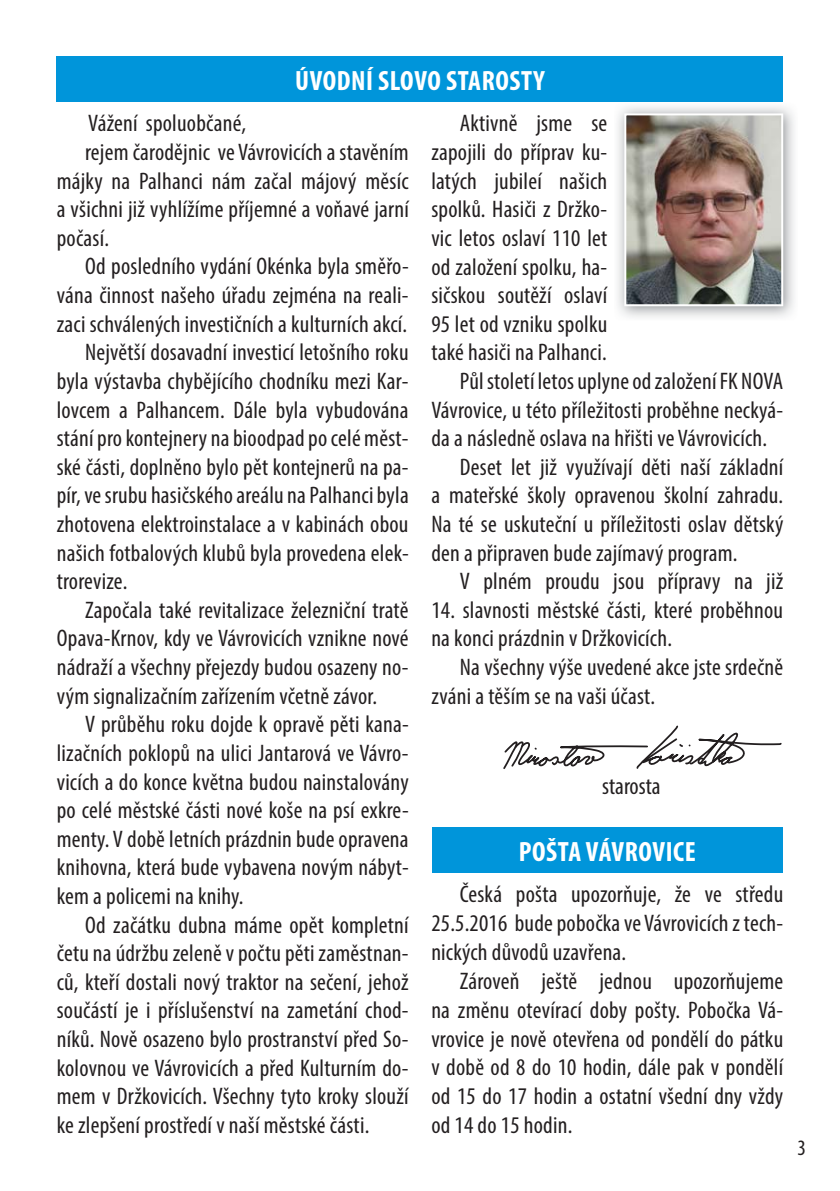
<style>
.page{position:relative;width:840px;height:1191px;background:#fff}
.page>*{position:absolute;margin:0;border:0;box-sizing:border-box;transform-origin:0 0}
.t1{font:700 condensed 28px "Myriad Pro";letter-spacing:.02em;color:#fff}
.t2{font:condensed 24px/28.8px "Myriad Pro";letter-spacing:.01em;color:#231f20}
.t3{font:condensed 22px "Myriad Pro";color:#231f20}
</style>
<div class="page">
<div style="left:57px;top:57px;width:725px;height:45px;background:#0095da"></div>
<img style="left:617px;top:106px;width:177px;height:212px">
<img style="left:624px;top:113px;width:158px;height:193px">
<svg style="left:503px;top:725px;width:278px;height:44px"></svg>
<div style="left:432px;top:827px;width:350px;height:46px;background:#0095da"></div>
<p class="t1" style="left:295px;top:70px;width:251px">ÚVODNÍ SLOVO STAROSTY</p>
<p class="t2" style="left:88px;top:111px;width:159px">Vážení spoluobčané,</p>
<p class="t2" style="left:85px;top:140px;width:325px">rejem čarodějnic ve Vávrovicích a stavěním</p>
<p class="t2" style="left:57px;top:169px;width:353px">májky na Palhanci nám začal májový měsíc</p>
<p class="t2" style="left:57px;top:197px;width:353px">a všichni již vyhlížíme příjemné a voňavé jarní</p>
<p class="t2" style="left:57px;top:226px;width:54px">počasí.</p>
<p class="t2" style="left:85px;top:254px;width:325px">Od posledního vydání Okénka byla směřo-</p>
<p class="t2" style="left:57px;top:283px;width:353px">vána činnost našeho úřadu zejména na reali-</p>
<p class="t2" style="left:57px;top:312px;width:352px">zaci schválených investičních a kulturních akcí.</p>
<p class="t2" style="left:85px;top:340px;width:325px">Největší dosavadní investicí letošního roku</p>
<p class="t2" style="left:57px;top:369px;width:353px">byla výstavba chybějícího chodníku mezi Kar-</p>
<p class="t2" style="left:57px;top:397px;width:353px">lovcem a Palhancem. Dále byla vybudována</p>
<p class="t2" style="left:57px;top:426px;width:353px">stání pro kontejnery na bioodpad po celé měst-</p>
<p class="t2" style="left:57px;top:455px;width:353px">ské části, doplněno bylo pět kontejnerů na pa-</p>
<p class="t2" style="left:57px;top:483px;width:353px">pír, ve srubu hasičského areálu na Palhanci byla</p>
<p class="t2" style="left:57px;top:512px;width:353px">zhotovena elektroinstalace a v kabinách obou</p>
<p class="t2" style="left:57px;top:540px;width:353px">našich fotbalových klubů byla provedena elek-</p>
<p class="t2" style="left:57px;top:569px;width:72px">trorevize.</p>
<p class="t2" style="left:85px;top:598px;width:325px">Započala také revitalizace železniční tratě</p>
<p class="t2" style="left:57px;top:626px;width:353px">Opava-Krnov, kdy ve Vávrovicích vznikne nové</p>
<p class="t2" style="left:57px;top:655px;width:353px">nádraží a všechny přejezdy budou osazeny no-</p>
<p class="t2" style="left:57px;top:683px;width:322px">vým signalizačním zařízením včetně závor.</p>
<p class="t2" style="left:85px;top:712px;width:325px">V průběhu roku dojde k opravě pěti kana-</p>
<p class="t2" style="left:57px;top:741px;width:353px">lizačních poklopů na ulici Jantarová ve Vávro-</p>
<p class="t2" style="left:57px;top:769px;width:353px">vicích a do konce května budou nainstalovány</p>
<p class="t2" style="left:57px;top:798px;width:353px">po celé městské části nové koše na psí exkre-</p>
<p class="t2" style="left:57px;top:826px;width:353px">menty. V době letních prázdnin bude opravena</p>
<p class="t2" style="left:57px;top:855px;width:353px">knihovna, která bude vybavena novým nábyt-</p>
<p class="t2" style="left:57px;top:884px;width:188px">kem a policemi na knihy.</p>
<p class="t2" style="left:85px;top:912px;width:325px">Od začátku dubna máme opět kompletní</p>
<p class="t2" style="left:57px;top:941px;width:353px">četu na údržbu zeleně v počtu pěti zaměstnan-</p>
<p class="t2" style="left:57px;top:969px;width:353px">ců, kteří dostali nový traktor na sečení, jehož</p>
<p class="t2" style="left:57px;top:998px;width:353px">součástí je i příslušenství na zametání chod-</p>
<p class="t2" style="left:57px;top:1027px;width:353px">níků. Nově osazeno bylo prostranství před So-</p>
<p class="t2" style="left:57px;top:1055px;width:353px">kolovnou ve Vávrovicích a před Kulturním do-</p>
<p class="t2" style="left:57px;top:1084px;width:353px">mem v Držkovicích. Všechny tyto kroky slouží</p>
<p class="t2" style="left:57px;top:1112px;width:314px">ke zlepšení prostředí v naší městské části.</p>
<p class="t2" style="left:459px;top:111px;width:149px">Aktivně jsme se</p>
<p class="t2" style="left:431px;top:140px;width:177px">zapojili do příprav ku-</p>
<p class="t2" style="left:431px;top:169px;width:177px">latých jubileí našich</p>
<p class="t2" style="left:431px;top:197px;width:177px">spolků. Hasiči z Držko-</p>
<p class="t2" style="left:431px;top:226px;width:177px">vic letos oslaví 110 let</p>
<p class="t2" style="left:431px;top:254px;width:177px">od založení spolku, ha-</p>
<p class="t2" style="left:431px;top:283px;width:177px">sičskou soutěží oslaví</p>
<p class="t2" style="left:431px;top:312px;width:177px">95 let od vzniku spolku</p>
<p class="t2" style="left:431px;top:340px;width:177px">také hasiči na Palhanci.</p>
<p class="t2" style="left:459px;top:369px;width:325px">Půl století letos uplyne od založení FK NOVA</p>
<p class="t2" style="left:431px;top:397px;width:353px">Vávrovice, u této příležitosti proběhne neckyá-</p>
<p class="t2" style="left:431px;top:426px;width:337px">da a následně oslava na hřišti ve Vávrovicích.</p>
<p class="t2" style="left:459px;top:455px;width:325px">Deset let již využívají děti naší základní</p>
<p class="t2" style="left:431px;top:483px;width:353px">a mateřské školy opravenou školní zahradu.</p>
<p class="t2" style="left:431px;top:512px;width:353px">Na té se uskuteční u příležitosti oslav dětský</p>
<p class="t2" style="left:431px;top:540px;width:307px">den a připraven bude zajímavý program.</p>
<p class="t2" style="left:459px;top:569px;width:325px">V plném proudu jsou přípravy na již</p>
<p class="t2" style="left:431px;top:598px;width:353px">14. slavnosti městské části, které proběhnou na konci prázdnin v Držkovicích.</p>
<p class="t2" style="left:431px;top:655px;width:353px;text-indent:28px">Na všechny výše uvedené akce jste srdečně zváni a těším se na vaši účast.</p>
<p class="t2" style="left:602px;top:773px;width:60px">starosta</p>
<p class="t1" style="left:518px;top:841px;width:179px">POŠTA VÁVROVICE</p>
<p class="t2" style="left:431px;top:882px;width:353px;text-align:justify;text-indent:28px">Česká pošta upozorňuje, že ve středu 25.5.2016 bude pobočka ve Vávrovicích z tech&shy;nických důvodů uzavřena.</p>
<p class="t2" style="left:431px;top:969px;width:353px;text-align:justify;text-indent:28px">Zároveň ještě jednou upozorňujeme na změnu otevírací doby pošty. Pobočka Vá&shy;vrovice je nově otevřena od pondělí do pátku v době od 8 do 10 hodin, dále pak v pondělí od 15 do 17 hodin a ostatní všední dny vždy od 14 do 15 hodin.</p>
<p class="t3" style="left:797px;top:1139px;width:10px">3</p>
</div>
